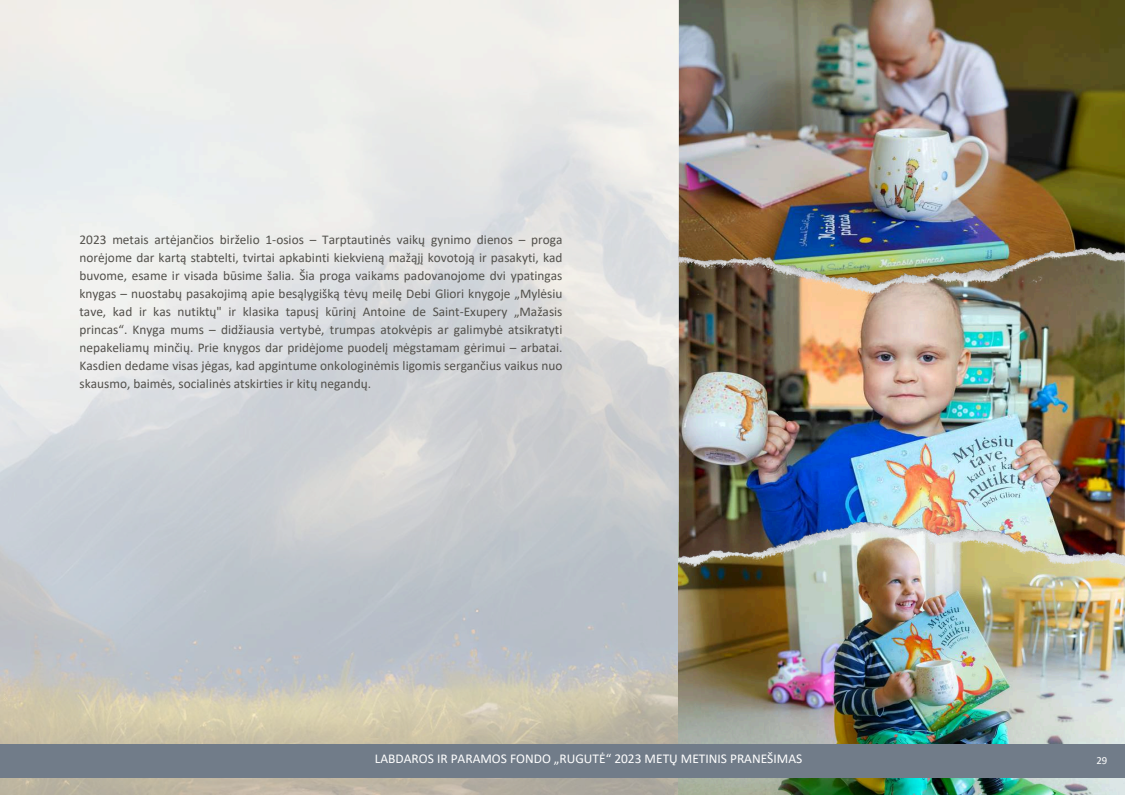
<style>
.page{position:relative;width:1125px;height:795px;background:#fff}
.page>*{position:absolute;margin:0;border:0;box-sizing:border-box;transform-origin:0 0}
.t1{font:13.4px "Calibri";color:#fff}
.t2{font:13.3px/18px "Calibri";color:#52504b;text-align:justify}
.t3{font:10.8px "Calibri";color:#fff}
</style>
<div class="page">
<img style="left:0;top:0;width:1125px;height:795px">
<img style="left:679px;top:567px;width:446px;height:227px">
<img style="left:679px;top:294px;width:445px;height:228px">
<img style="left:679px;top:0;width:446px;height:290px">
<img style="left:679px;top:522px;width:446px;height:45px">
<img style="left:679px;top:248px;width:445px;height:46px">
<div style="left:0;top:744px;width:1125px;height:34px;background:#717c89"></div>
<p class="t2" style="left:80px;top:232px;width:484px">2023 metais artėjančios birželio 1-osios – Tarptautinės vaikų gynimo dienos – proga norėjome dar kartą stabtelti, tvirtai apkabinti kiekvieną mažąjį kovotoją ir pasakyti, kad buvome, esame ir visada būsime šalia. Šia proga vaikams padovanojome dvi ypatingas knygas – nuostabų pasakojimą apie besąlygišką tėvų meilę Debi Gliori knygoje „Mylėsiu tave, kad ir kas nutiktų" ir klasika tapusį kūrinį Antoine de Saint-Exupery „Mažasis princas“. Knyga mums – didžiausia vertybė, trumpas atokvėpis ar galimybė atsikratyti nepakeliamų minčių. Prie knygos dar pridėjome puodelį mėgstamam gėrimui – arbatai.<br>Kasdien dedame visas jėgas, kad apgintume onkologinėmis ligomis sergančius vaikus nuo skausmo, baimės, socialinės atskirties ir kitų negandų.</p>
<p class="t1" style="left:375px;top:753px;width:429px">LABDAROS IR PARAMOS FONDO „RUGUTĖ“ 2023 METŲ METINIS PRANEŠIMAS</p>
<p class="t3" style="left:1096px;top:756px;width:12px">29</p>
</div>
